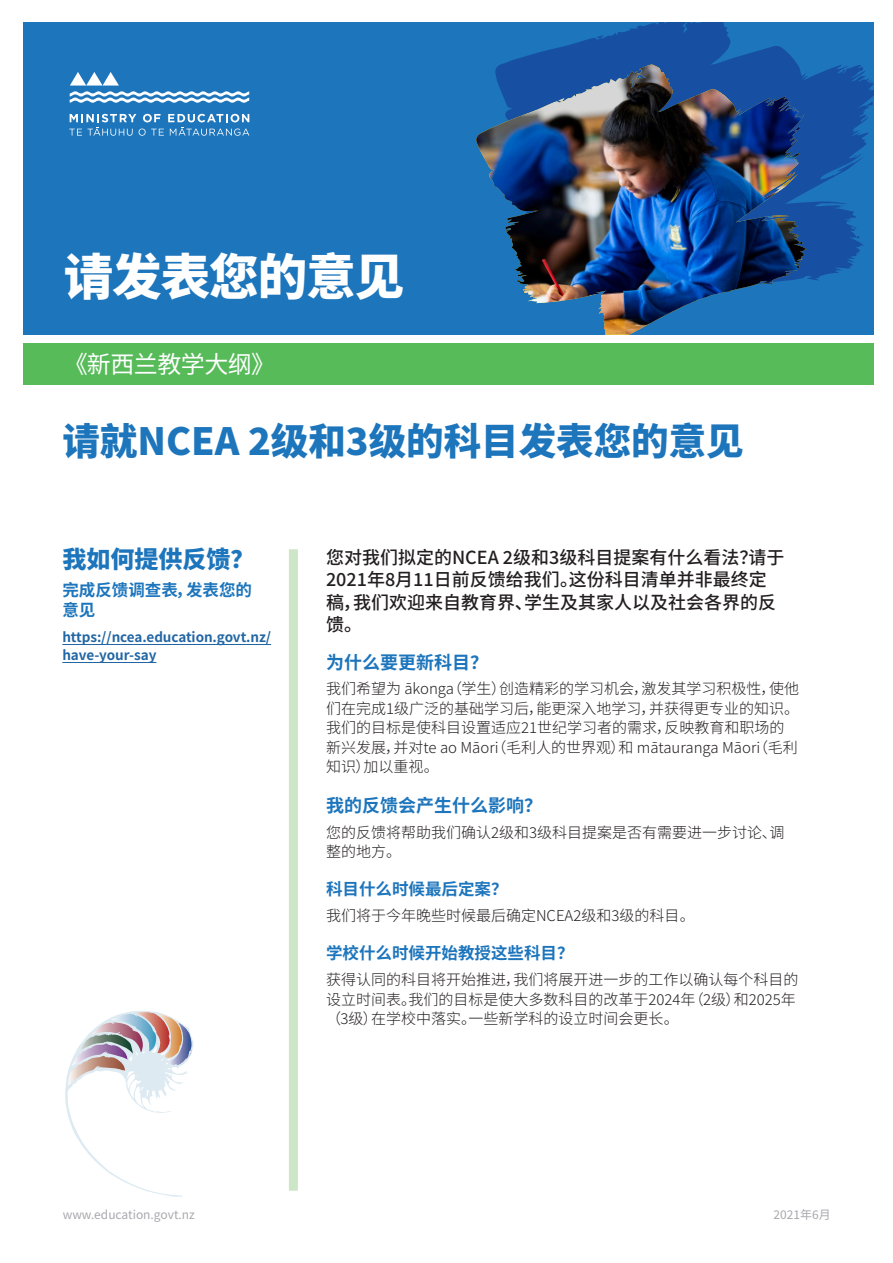
<style>
.page{position:relative;width:893px;height:1263px;background:#fff}
.page>*{position:absolute;margin:0;border:0;box-sizing:border-box;transform-origin:0 0}
.Subtitle{font:800 49.5px "Source Han Sans CN";letter-spacing:-.02em;color:#fff}
.Subtitle-2{font:800 37.5px "Source Han Sans CN";color:#1d75bc}
.Subtitle-3{font:24px "Source Han Sans CN";letter-spacing:-.02em;color:#fff}
.INTRO_Para{font:800 24px "Source Han Sans CN";color:#1d75bc}
.H2_Header_Bold{font:500 18px/22.5px "Source Han Sans CN";color:#231f20}
.H2_Header_Bold-2{font:700 18px "Source Han Sans CN";color:#1d75bc}
.H2_Header_Bold-3{font:700 16.5px "Source Han Sans CN";color:#1d75bc}
.INTRO_Para-2{font:700 16.5px/19.5px "Source Han Sans CN";color:#1d75bc}
.BODY_Text{font:300 15px/19.5px "Source Han Sans CN";color:#231f20}
.INTRO_Para-3{font:700 13.5px/18px "Source Han Sans CN";letter-spacing:-.005em;color:#2266a4}
.Heading_1{font:12px "Source Han Sans CN";color:#a8a9ad}
</style>
<div class="page">
<div style="left:289px;top:549px;width:9px;height:642px;background:#cce6c7"></div>
<hr style="left:62px;top:644px;width:209px;height:1px;background:#2266a4">
<hr style="left:62px;top:662px;width:94px;height:1px;background:#2266a4">
<svg style="left:65px;top:1011px;width:128px;height:186px"></svg>
<div style="left:23px;top:22px;width:850px;height:312px;background:#1d75bc"></div>
<svg style="left:502px;top:22px;width:371px;height:259px;fill:#1750a2"></svg>
<img style="left:500px;top:64px;width:308px;height:270px">
<img style="left:476px;top:65px;width:175px;height:226px">
<svg style="left:69px;top:114px;width:180px;height:22px"></svg>
<svg style="left:70px;top:72px;width:179px;height:31px"></svg>
<div style="left:23px;top:343px;width:850px;height:42px;background:#57bb59"></div>
<p class="Subtitle" style="left:64px;top:249px;width:342px">请发表您的意见</p>
<p class="Subtitle-3" style="left:64px;top:351px;width:213px">《新西兰教学大纲》</p>
<p class="Subtitle-2" style="left:62px;top:420px;width:683px">请就NCEA 2级和3级的科目发表您的意见</p>
<p class="INTRO_Para" style="left:62px;top:546px;width:193px">我如何提供反馈？</p>
<p class="INTRO_Para-2" style="left:62px;top:581px;width:191px">完成反馈调查表，发表您的意见</p>
<p class="INTRO_Para-3" style="left:62px;top:629px;width:210px">https://ncea.education.govt.nz/ have-your-say</p>
<p class="H2_Header_Bold" style="left:326px;top:546px;width:460px">您对我们拟定的NCEA 2级和3级科目提案有什么看法？请于<br>2021年8月11日前反馈给我们。这份科目清单并非最终定稿，我们欢迎来自教育界、学生及其家人以及社会各界的反馈。</p>
<p class="H2_Header_Bold-2" style="left:326px;top:652px;width:163px">为什么要更新科目？</p>
<p class="BODY_Text" style="left:326px;top:679px;width:475px">我们希望为 ākonga（学生）创造精彩的学习机会，激发其学习积极性，使他们在完成1级广泛的基础学习后，能更深入地学习，并获得更专业的知识。我们的目标是使科目设置适应21世纪学习者的需求，反映教育和职场的新兴发展，并对te ao Māori（毛利人的世界观）和 mātauranga Māori（毛利知识）加以重视。</p>
<p class="H2_Header_Bold-2" style="left:326px;top:795px;width:217px">我的反馈会产生什么影响？</p>
<p class="BODY_Text" style="left:326px;top:823px;width:460px">您的反馈将帮助我们确认2级和3级科目提案是否有需要进一步讨论、调整的地方。</p>
<p class="H2_Header_Bold-3" style="left:326px;top:880px;width:183px">科目什么时候最后定案？</p>
<p class="BODY_Text" style="left:326px;top:906px;width:370px">我们将于今年晚些时候最后确定NCEA2级和3级的科目。</p>
<p class="H2_Header_Bold-3" style="left:326px;top:944px;width:249px">学校什么时候开始教授这些科目？</p>
<p class="BODY_Text" style="left:326px;top:970px;width:474px">获得认同的科目将开始推进，我们将展开进一步的工作以确认每个科目的设立时间表。我们的目标是使大多数科目的改革于2024年（2级）和2025年（3级）在学校中落实。一些新学科的设立时间会更长。</p>
<p class="Heading_1" style="left:63px;top:1208px;width:134px">www.education.govt.nz</p>
<p class="Heading_1" style="left:773px;top:1208px;width:59px">2021年6月</p>
</div>
